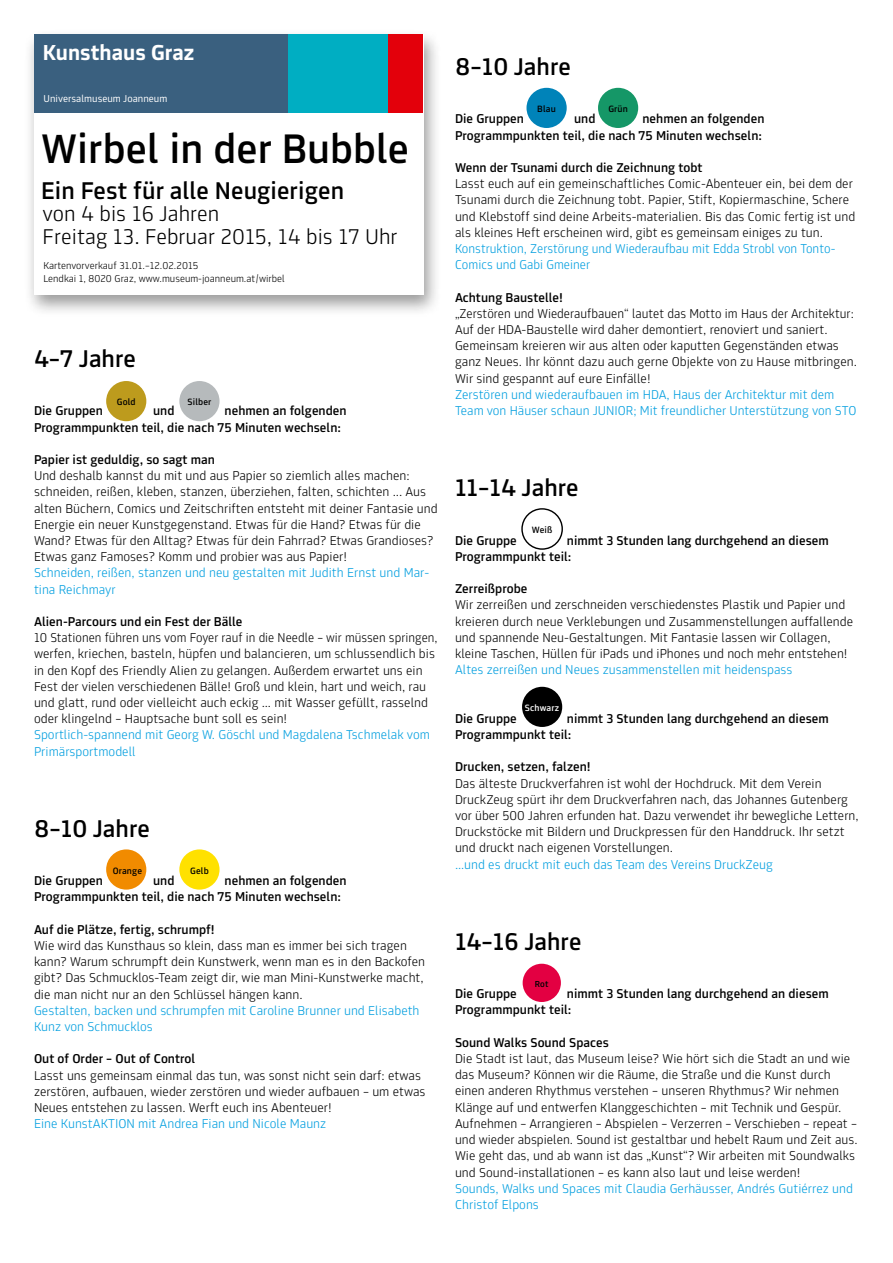
<style>
.page{position:relative;width:893px;height:1263px;background:#fff}
.page>*{position:absolute;margin:0;border:0;box-sizing:border-box;transform-origin:0 0}
.t1{font:500 43.5px "Tram Joanneum";color:#000}
.t2{font:500 25.5px "Tram Joanneum";color:#000}
.t3{font:700 22.8px "Tram Joanneum";color:#fff}
.t4{font:300 22.5px/22.5px "Tram Joanneum";color:#000}
.t5{font:300 13.5px/16.2px "Tram Joanneum";color:#000}
.t6{font:500 13.5px/16.2px "Tram Joanneum";color:#000}
.t7{font:300 13.5px/16.2px "Tram Joanneum";color:#009edf}
.t8{font:300 13.5px/16.2px "Tram Joanneum";color:#000;scale:.96 1}
.t9{font:300 10.5px/12.6px "Tram Joanneum";color:#000}
.t10{font:10.5px "Tram Joanneum";color:#fff}
.t11{font:500 9.6px "Tram Joanneum";letter-spacing:.015em;color:#000}
.t12{font:500 9.6px "Tram Joanneum";letter-spacing:.015em;color:#fff}
.t13{font:500 9.15px "Tram Joanneum";color:#000}
</style>
<div class="page">
<div style="left:106px;top:381px;width:40px;height:40px;background:#bd9b1d;border-radius:50%"></div>
<div style="left:179px;top:381px;width:41px;height:40px;background:#b6babc;border-radius:50%"></div>
<div style="left:106px;top:849px;width:40px;height:41px;background:#f18b00;border-radius:50%"></div>
<div style="left:179px;top:849px;width:41px;height:41px;background:#ffe100;border-radius:50%"></div>
<div style="left:526px;top:88px;width:41px;height:40px;background:#0083b9;border-radius:50%"></div>
<div style="left:598px;top:88px;width:40px;height:40px;background:#159767;border-radius:50%"></div>
<div style="left:521px;top:508px;width:42px;height:42px;border:1px solid #000;border-radius:50%"></div>
<div style="left:522px;top:687px;width:40px;height:40px;background:#000;border-radius:50%"></div>
<div style="left:523px;top:964px;width:38px;height:38px;background:#e30042;border-radius:50%"></div>
<div style="left:24px;top:29px;width:417px;height:288px;background:#000;opacity:.4"></div>
<div style="left:34px;top:35px;width:389px;height:260px;background:#fff"></div>
<div style="left:387px;top:34px;width:36px;height:79px;background:#e3000b"></div>
<div style="left:34px;top:34px;width:254px;height:79px;background:#3a607f"></div>
<div style="left:288px;top:34px;width:99px;height:79px;background:#00aec2"></div>
<h3 class="t3" style="left:43px;top:38px;width:153px">Kunsthaus Graz</h3>
<p class="t10" style="left:44px;top:93px;width:125px">Universalmuseum Joanneum</p>
<h1 class="t1" style="left:41px;top:123px;width:370px">Wirbel in der Bubble</h1>
<h2 class="t2" style="left:41px;top:175px;width:304px">Ein Fest für alle Neugierigen</h2>
<h3 class="t4" style="left:43px;top:203px;width:357px">von 4 bis 16 Jahren<br>Freitag 13. Februar 2015, 14 bis 17 Uhr</h3>
<p class="t9" style="left:43px;top:260px;width:243px">Kartenvorverkauf 31.01.–12.02.2015<br>Lendkai 1, 8020 Graz, www.museum-joanneum.at/wirbel</p>
<h2 class="t2" style="left:34px;top:343px;width:104px">4–7 Jahre</h2>
<p class="t6" style="left:34px;top:403px;width:70px">Die Gruppen</p>
<p class="t6" style="left:153px;top:403px;width:23px">und</p>
<p class="t11" style="left:117px;top:396px;width:20px">Gold</p>
<p class="t11" style="left:187px;top:396px;width:26px">Silber</p>
<p class="t6" style="left:34px;top:403px;width:314px;text-indent:191px">nehmen an folgenden<br>Programmpunkten teil, die nach 75 Minuten wechseln:</p>
<p class="t6" style="left:34px;top:451px;width:183px">Papier ist geduldig, so sagt man</p>
<p class="t5" style="left:34px;top:468px;width:405px">Und deshalb kannst du mit und aus Papier so ziemlich alles machen: schneiden, reißen, kleben, stanzen, überziehen, falten, schichten ... Aus alten Büchern, Comics und Zeitschriften entsteht mit deiner Fantasie und Energie ein neuer Kunstgegenstand. Etwas für die Hand? Etwas für die Wand? Etwas für den Alltag? Etwas für dein Fahrrad? Etwas Grandioses?<br>Etwas ganz Famoses? Komm und probier was aus Papier!</p>
<p class="t7" style="left:34px;top:565px;width:397px">Schneiden, reißen, stanzen und neu gestalten mit Judith Ernst und Mar&shy;tina Reichmayr</p>
<p class="t6" style="left:34px;top:613px;width:210px">Alien-Parcours und ein Fest der Bälle</p>
<p class="t8" style="left:34px;top:630px;width:422px">10 Stationen führen uns vom Foyer rauf in die Needle – wir müssen springen, werfen, kriechen, basteln, hüpfen und balancieren, um schlussendlich bis in den Kopf des Friendly Alien zu gelangen. Außerdem erwartet uns ein Fest der vielen verschiedenen Bälle! Groß und klein, hart und weich, rau und glatt, rund oder vielleicht auch eckig … mit Wasser gefüllt, rasselnd oder klingelnd – Hauptsache bunt soll es sein!</p>
<p class="t7" style="left:34px;top:727px;width:397px">Sportlich-spannend mit Georg W. Göschl und Magdalena Tschmelak vom<br>Primärsportmodell</p>
<h2 class="t2" style="left:34px;top:813px;width:117px">8–10 Jahre</h2>
<p class="t6" style="left:34px;top:873px;width:70px">Die Gruppen</p>
<p class="t6" style="left:153px;top:873px;width:23px">und</p>
<p class="t11" style="left:113px;top:865px;width:31px">Orange</p>
<p class="t11" style="left:190px;top:865px;width:20px">Gelb</p>
<p class="t6" style="left:34px;top:873px;width:314px;text-indent:191px">nehmen an folgenden<br>Programmpunkten teil, die nach 75 Minuten wechseln:</p>
<p class="t6" style="left:34px;top:921px;width:182px">Auf die Plätze, fertig, schrumpf!</p>
<p class="t5" style="left:34px;top:937px;width:393px">Wie wird das Kunsthaus so klein, dass man es immer bei sich tragen kann? Warum schrumpft dein Kunstwerk, wenn man es in den Backofen gibt? Das Schmucklos-Team zeigt dir, wie man Mini-Kunstwerke macht, die man nicht nur an den Schlüssel hängen kann.</p>
<p class="t7" style="left:34px;top:1002px;width:387px">Gestalten, backen und schrumpfen mit Caroline Brunner und Elisabeth<br>Kunz von Schmucklos</p>
<p class="t6" style="left:34px;top:1051px;width:163px">Out of Order – Out of Control</p>
<p class="t5" style="left:34px;top:1067px;width:393px">Lasst uns gemeinsam einmal das tun, was sonst nicht sein darf: etwas zerstören, aufbauen, wieder zerstören und wieder aufbauen – um etwas<br>Neues entstehen zu lassen. Werft euch ins Abenteuer!</p>
<p class="t7" style="left:34px;top:1116px;width:294px">Eine KunstAKTION mit Andrea Fian und Nicole Maunz</p>
<h2 class="t2" style="left:455px;top:51px;width:117px">8–10 Jahre</h2>
<p class="t6" style="left:455px;top:111px;width:70px">Die Gruppen</p>
<p class="t6" style="left:574px;top:111px;width:23px">und</p>
<p class="t11" style="left:537px;top:103px;width:20px">Blau</p>
<p class="t11" style="left:608px;top:103px;width:21px">Grün</p>
<p class="t6" style="left:455px;top:111px;width:311px;text-align:right">nehmen an folgenden<br>Programmpunkten teil, die nach 75 Minuten wechseln:</p>
<p class="t6" style="left:455px;top:159px;width:249px">Wenn der Tsunami durch die Zeichnung tobt</p>
<p class="t5" style="left:455px;top:176px;width:402px">Lasst euch auf ein gemeinschaftliches Comic-Abenteuer ein, bei dem der Tsunami durch die Zeichnung tobt. Papier, Stift, Kopiermaschine, Schere und Klebstoff sind deine Arbeits-materialien. Bis das Comic fertig ist und als kleines Heft erscheinen wird, gibt es gemeinsam einiges zu tun.</p>
<p class="t7" style="left:455px;top:240px;width:382px">Konstruktion, Zerstörung und Wiederaufbau mit Edda Strobl von Tonto-<br>Comics und Gabi Gmeiner</p>
<p class="t6" style="left:455px;top:289px;width:110px">Achtung Baustelle!</p>
<p class="t5" style="left:455px;top:305px;width:403px">„Zerstören und Wiederaufbauen“ lautet das Motto im Haus der Architektur:<br>Auf der HDA-Baustelle wird daher demontiert, renoviert und saniert.<br>Gemeinsam kreieren wir aus alten oder kaputten Gegenständen etwas ganz Neues. Ihr könnt dazu auch gerne Objekte von zu Hause mitbringen.<br>Wir sind gespannt auf eure Einfälle!</p>
<p class="t7" style="left:455px;top:386px;width:403px">Zerstören und wiederaufbauen im HDA, Haus der Architektur mit dem<br>Team von Häuser schaun JUNIOR; Mit freundlicher Unterstützung von STO</p>
<h2 class="t2" style="left:455px;top:472px;width:125px">11–14 Jahre</h2>
<p class="t6" style="left:455px;top:532px;width:63px">Die Gruppe</p>
<p class="t11" style="left:532px;top:524px;width:22px">Weiß</p>
<p class="t6" style="left:455px;top:532px;width:375px;text-indent:112px">nimmt 3 Stunden lang durchgehend an diesem<br>Programmpunkt teil:</p>
<p class="t6" style="left:455px;top:581px;width:74px">Zerreißprobe</p>
<p class="t5" style="left:455px;top:597px;width:400px">Wir zerreißen und zerschneiden verschiedenstes Plastik und Papier und kreieren durch neue Verklebungen und Zusammenstellungen auffallende und spannende Neu-Gestaltungen. Mit Fantasie lassen wir Collagen, kleine Taschen, Hüllen für iPads und iPhones und noch mehr entstehen!</p>
<p class="t7" style="left:455px;top:662px;width:339px">Altes zerreißen und Neues zusammenstellen mit heidenspass</p>
<p class="t6" style="left:455px;top:710px;width:63px">Die Gruppe</p>
<p class="t12" style="left:525px;top:702px;width:36px">Schwarz</p>
<p class="t6" style="left:455px;top:710px;width:375px;text-indent:112px">nimmt 3 Stunden lang durchgehend an diesem<br>Programmpunkt teil:</p>
<p class="t6" style="left:455px;top:759px;width:137px">Drucken, setzen, falzen!</p>
<p class="t5" style="left:455px;top:775px;width:405px">Das älteste Druckverfahren ist wohl der Hochdruck. Mit dem Verein DruckZeug spürt ihr dem Druckverfahren nach, das Johannes Gutenberg vor über 500 Jahren erfunden hat. Dazu verwendet ihr bewegliche Lettern, Druckstöcke mit Bildern und Druckpressen für den Handdruck. Ihr setzt und druckt nach eigenen Vorstellungen.</p>
<p class="t7" style="left:455px;top:856px;width:319px">…und es druckt mit euch das Team des Vereins DruckZeug</p>
<h2 class="t2" style="left:455px;top:926px;width:128px">14–16 Jahre</h2>
<p class="t6" style="left:455px;top:986px;width:63px">Die Gruppe</p>
<p class="t13" style="left:535px;top:978px;width:15px">Rot</p>
<p class="t6" style="left:455px;top:986px;width:375px;text-indent:112px">nimmt 3 Stunden lang durchgehend an diesem<br>Programmpunkt teil:</p>
<p class="t6" style="left:455px;top:1034px;width:156px">Sound Walks Sound Spaces</p>
<p class="t5" style="left:455px;top:1050px;width:404px">Die Stadt ist laut, das Museum leise? Wie hört sich die Stadt an und wie das Museum? Können wir die Räume, die Straße und die Kunst durch einen anderen Rhythmus verstehen – unseren Rhythmus? Wir nehmen Klänge auf und entwerfen Klanggeschichten – mit Technik und Gespür.<br>Aufnehmen – Arrangieren – Abspielen – Verzerren – Verschieben – repeat – und wieder abspielen. Sound ist gestaltbar und hebelt Raum und Zeit aus.<br>Wie geht das, und ab wann ist das „Kunst“? Wir arbeiten mit Soundwalks und Sound-installationen – es kann also laut und leise werden!</p>
<p class="t7" style="left:455px;top:1180px;width:400px">Sounds, Walks und Spaces mit Claudia Gerhäusser, Andrés Gutiérrez und<br>Christof Elpons</p>
</div>
